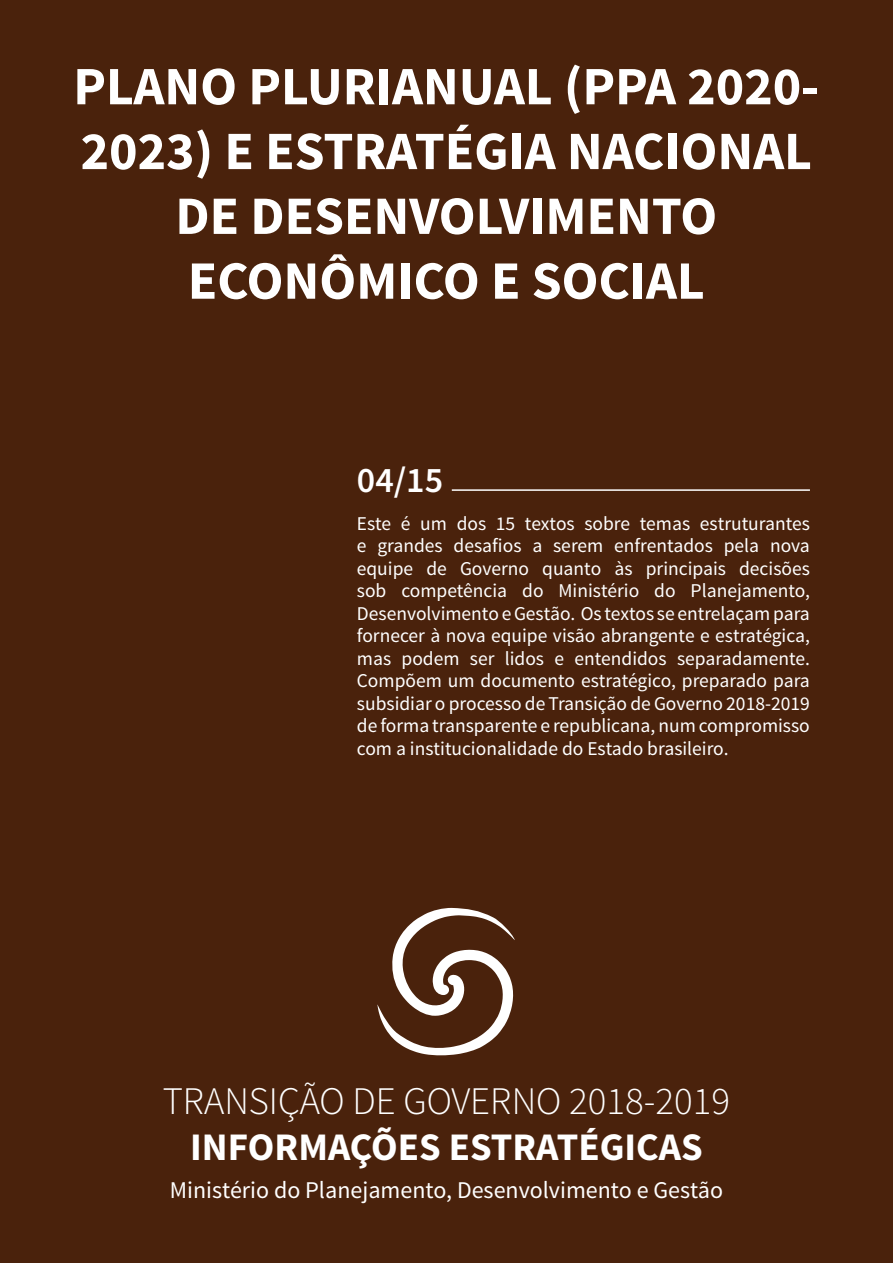
<style>
.page{position:relative;width:893px;height:1263px;background:#4a220c}
.page>*{position:absolute;margin:0;border:0;box-sizing:border-box;transform-origin:0 0}
.t1{font:700 54px/64.8px "Source Sans Pro";color:#fff;text-align:center}
.t2{font:300 39px "Source Sans Pro";color:#fff}
.t3{font:700 39px "Source Sans Pro";color:#fff}
.t4{font:600 36px "Source Sans Pro";color:#fff}
.t5{font:24px "Source Sans Pro";color:#fff}
.t6{font:19.5px/22.5px "Source Sans Pro";color:#fff;text-align:justify}
</style>
<div class="page">
<hr style="left:452px;top:489px;width:358px;height:2px;background:#fff">
<svg style="left:377px;top:908px;width:138px;height:148px"></svg>
<h1 class="t1" style="left:73px;top:56px;width:747px">PLANO PLURIANUAL (PPA 2020-<br>2023) E ESTRATÉGIA NACIONAL<br>DE DESENVOLVIMENTO<br>ECONÔMICO E SOCIAL</h1>
<h3 class="t4" style="left:357px;top:458px;width:88px">04/15</h3>
<p class="t6" style="left:357px;top:512px;width:455px">Este é um dos 15 textos sobre temas estruturantes e grandes desafios a serem enfrentados pela nova equipe de Governo quanto às principais decisões sob competência do Ministério do Planejamento, Desenvolvimento e Gestão. Os textos se entrelaçam para fornecer à nova equipe visão abrangente e estratégica, mas podem ser lidos e entendidos separadamente.<br>Compõem um documento estratégico, preparado para subsidiar o processo de Transição de Governo 2018-2019 de forma transparente e republicana, num compromisso com a institucionalidade do Estado brasileiro.</p>
<h2 class="t2" style="left:163px;top:1077px;width:569px">TRANSIÇÃO DE GOVERNO 2018-2019</h2>
<h2 class="t3" style="left:190px;top:1122px;width:514px">INFORMAÇÕES ESTRATÉGICAS</h2>
<p class="t5" style="left:170px;top:1175px;width:555px">Ministério do Planejamento, Desenvolvimento e Gestão</p>
</div>
